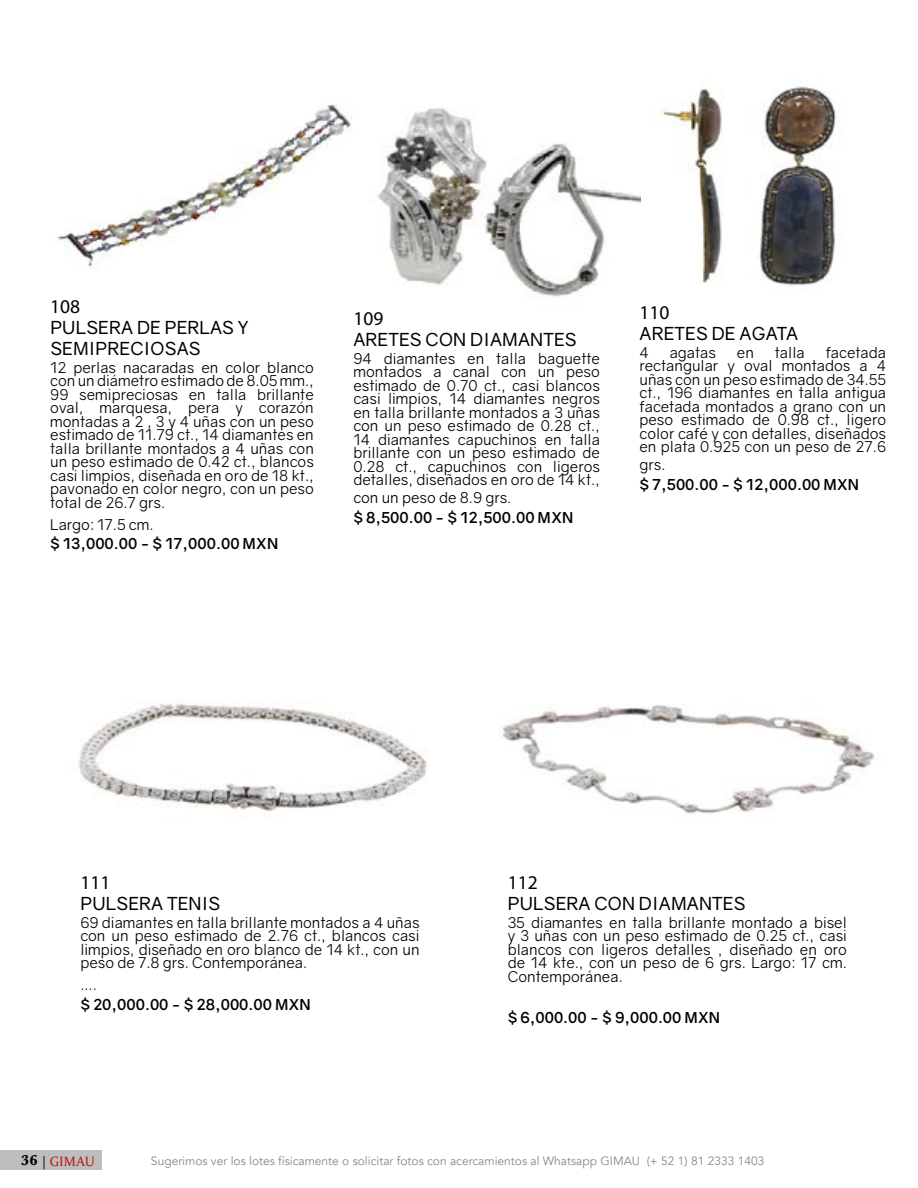
<style>
.page{position:relative;width:918px;height:1188px;background:#fff}
.page>*{position:absolute;margin:0;border:0;box-sizing:border-box;transform-origin:0 0}
.t1{font:19.5px "Myriad Pro";color:#000}
.t2{font:18px/21px "Gravity";letter-spacing:.01em;color:#000}
.t3{font:15px/13.5px "Gravity";color:#000;text-align:justify}
.t4{font:700 15px "Gravity";color:#000}
.t5{font:13.5px "Constantia";color:#ae1917}
.t6{font:12px "Avenir";color:#878787}
.s1{font-family:"Baskerville";font-weight:700;font-size:15px;color:#000}
.s2{color:#000}
</style>
<div class="page">
<div style="left:0;top:1150px;width:102px;height:20px;background:#bebebe"></div>
<img style="left:377px;top:108px;width:264px;height:189px">
<img style="left:57px;top:104px;width:295px;height:163px">
<img style="left:661px;top:86px;width:176px;height:200px">
<img style="left:78px;top:703px;width:349px;height:108px">
<img style="left:502px;top:705px;width:373px;height:109px">
<h1 class="t1" style="left:50px;top:295px;width:32px">108</h1>
<p class="t2" style="left:50px;top:317px;width:200px">PULSERA DE PERLAS Y<br>SEMIPRECIOSAS</p>
<p class="t3" style="left:50px;top:361px;width:265px">12 perlas nacaradas en color blanco con un diámetro estimado de 8.05 mm., 99 semipreciosas en talla brillante oval, marquesa, pera y corazón montadas a 2 , 3 y 4 uñas con un peso estimado de 11.79 ct., 14 diamantes en talla brillante montados a 4 uñas con un peso estimado de 0.42 ct., blancos casi limpios, diseñada en oro de 18 kt., pavonado en color negro, con un peso total de 26.7 grs.</p>
<p class="t3" style="left:50px;top:518px;width:105px">Largo: 17.5 cm.</p>
<p class="t4" style="left:50px;top:535px;width:229px">$ 13,000.00 - $ 17,000.00 MXN</p>
<h1 class="t1" style="left:353px;top:306px;width:32px">109</h1>
<p class="t2" style="left:353px;top:329px;width:225px">ARETES CON DIAMANTES</p>
<p class="t3" style="left:353px;top:352px;width:248px">94 diamantes en talla baguette montados a canal con un peso estimado de 0.70 ct., casi blancos casi limpios, 14 diamantes negros en talla brillante montados a 3 uñas con un peso estimado de 0.28 ct., 14 diamantes capuchinos en talla brillante con un peso estimado de 0.28 ct., capuchinos con ligeros detalles, diseñados en oro de 14 kt.,</p>
<p class="t3" style="left:353px;top:491px;width:160px">con un peso de 8.9 grs.</p>
<p class="t4" style="left:353px;top:508px;width:221px">$ 8,500.00 - $ 12,500.00 MXN</p>
<h1 class="t1" style="left:639px;top:301px;width:32px">110</h1>
<p class="t2" style="left:640px;top:323px;width:160px">ARETES DE AGATA</p>
<p class="t3" style="left:639px;top:346px;width:11px">4</p>
<p class="t3" style="left:670px;top:346px;width:48px">agatas</p>
<p class="t3" style="left:737px;top:346px;width:19px">en</p>
<p class="t3" style="left:775px;top:346px;width:31px">talla</p>
<p class="t3" style="left:639px;top:346px;width:248px;text-indent:186px">facetada rectangular y oval montados a 4 uñas con un peso estimado de 34.55 ct., 196 diamantes en talla antigua facetada montados a grano con un peso estimado de 0.98 ct., ligero color café y con detalles, diseñados en plata 0.925 con un peso de 27.6</p>
<p class="t3" style="left:639px;top:458px;width:28px">grs.</p>
<p class="t4" style="left:639px;top:475px;width:221px">$ 7,500.00 - $ 12,000.00 MXN</p>
<h1 class="t1" style="left:80px;top:870px;width:32px">111</h1>
<p class="t2" style="left:80px;top:893px;width:141px">PULSERA TENIS</p>
<p class="t3" style="left:80px;top:916px;width:341px">69 diamantes en talla brillante montados a 4 uñas con un peso estimado de 2.76 ct., blancos casi limpios, diseñado en oro blanco de 14 kt., con un peso de 7.8 grs. Contemporánea.</p>
<p class="t3" style="left:80px;top:978px;width:18px">....</p>
<p class="t4" style="left:80px;top:995px;width:232px">$ 20,000.00 - $ 28,000.00 MXN</p>
<h1 class="t1" style="left:508px;top:870px;width:32px">112</h1>
<p class="t2" style="left:508px;top:893px;width:239px">PULSERA CON DIAMANTES</p>
<p class="t3" style="left:508px;top:916px;width:341px">35 diamantes en talla brillante montado a bisel y 3 uñas con un peso estimado de 0.25 ct., casi blancos con ligeros detalles , diseñado en oro de 14 kte., con un peso de 6 grs. Largo: 17 cm.<br>Contemporánea.</p>
<p class="t4" style="left:508px;top:1008px;width:214px">$ 6,000.00 - $ 9,000.00 MXN</p>
<p class="t5" style="left:21px;top:1152px;width:75px"><span class="s1">36</span> <span class="s2">|</span> GIMAU</p>
<p class="t6" style="left:151px;top:1154px;width:615px">Sugerimos ver los lotes físicamente o solicitar fotos con acercamientos al Whatsapp GIMAU (+ 52 1) 81 2333 1403</p>
</div>
